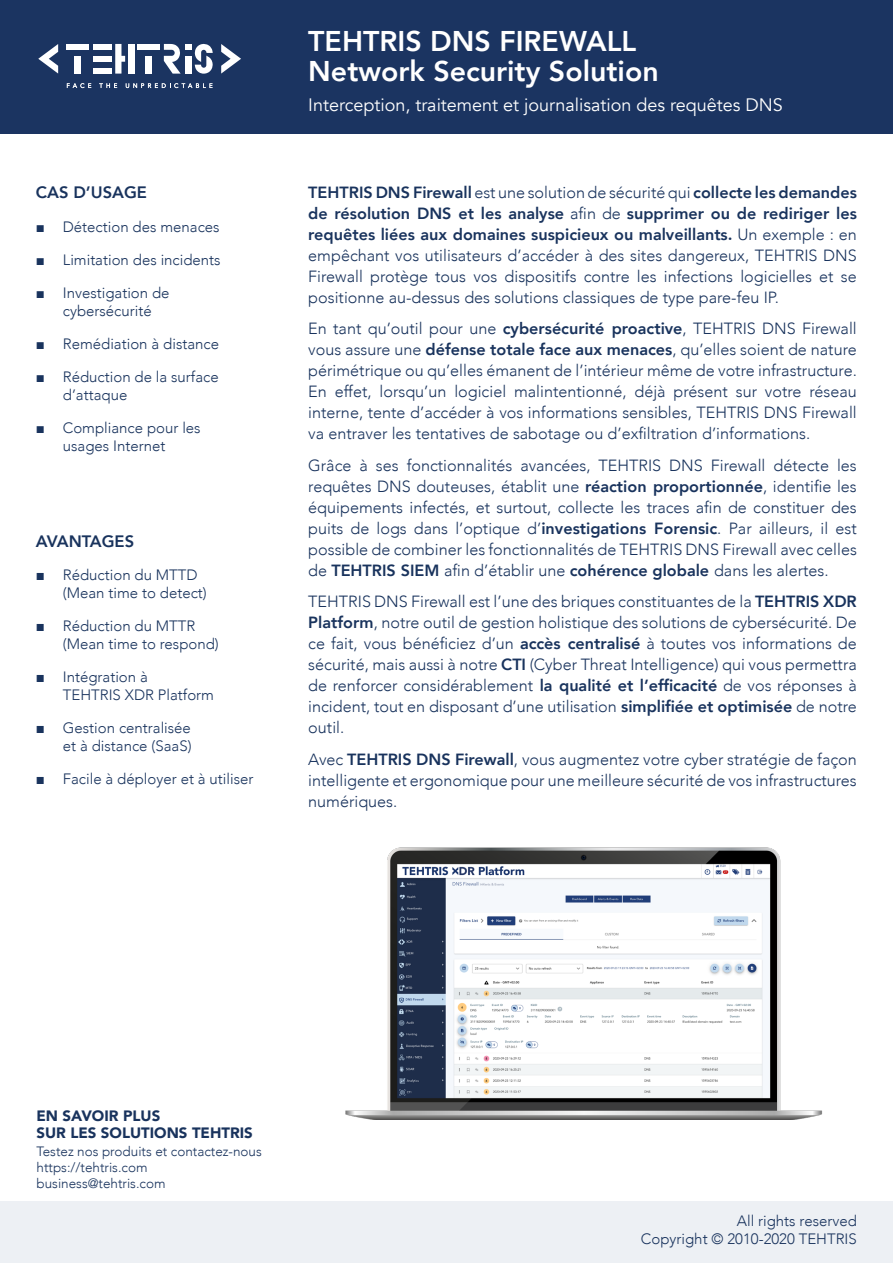
<style>
.page{position:relative;width:893px;height:1263px;background:#fff}
.page>*{position:absolute;margin:0;border:0;box-sizing:border-box;transform-origin:0 0}
.t1{font:800 28.5px "Avenir";color:#fff}
.t2{font:18px "Avenir";color:#fff}
.t3{font:800 16.5px "Avenir";color:#19335d}
.t4{font:300 16.2px/21px "Avenir";color:#19335d;text-align:justify}
.t5{font:300 15px/18px "Avenir";color:#19335d}
.t6{font:900 15px "Avenir";color:#19335d}
.t7{font:300 13.5px "Avenir";color:#19335d}
.s1{font-family:"Times New Roman";font-weight:400}
.s2{font-family:"Impact";font-weight:400}
.s3{font-weight:800}
</style>
<div class="page">
<div style="left:0;top:0;width:893px;height:134px;background:#1b3461"></div>
<svg style="left:67px;top:83px;width:24px;height:5px"></svg>
<svg style="left:99px;top:83px;width:18px;height:5px"></svg>
<svg style="left:126px;top:83px;width:87px;height:5px"></svg>
<svg style="left:38px;top:44px;width:20px;height:30px"></svg>
<svg style="left:221px;top:44px;width:20px;height:30px"></svg>
<svg style="left:115px;top:44px;width:10px;height:30px"></svg>
<div style="left:128px;top:44px;width:6px;height:30px;background:#fff"></div>
<div style="left:93px;top:44px;width:19px;height:6px;background:#fff"></div>
<div style="left:93px;top:56px;width:19px;height:6px;background:#fff"></div>
<div style="left:93px;top:68px;width:19px;height:6px;background:#fff"></div>
<div style="left:67px;top:44px;width:22px;height:6px;background:#fff"></div>
<div style="left:75px;top:56px;width:6px;height:18px;background:#fff"></div>
<div style="left:138px;top:44px;width:22px;height:6px;background:#fff"></div>
<div style="left:146px;top:56px;width:6px;height:18px;background:#fff"></div>
<svg style="left:164px;top:44px;width:49px;height:30px"></svg>
<div style="left:0;top:1201px;width:893px;height:62px;background:#edf0f4"></div>
<img style="left:345px;top:847px;width:478px;height:272px">
<p class="t3" style="left:36px;top:179px;width:113px">CAS D’USAGE</p>
<p class="t5" style="left:36px;top:217px;width:185px"><span class="s1">■</span> Détection des menaces</p>
<p class="t5" style="left:36px;top:250px;width:186px"><span class="s1">■</span> Limitation des incidents</p>
<p class="t5" style="left:63px;top:283px;width:108px;text-indent:-27px"><span class="s1">■</span> Investigation de cybersécurité</p>
<p class="t5" style="left:36px;top:334px;width:185px"><span class="s1">■</span> Remédiation à distance</p>
<p class="t5" style="left:63px;top:367px;width:157px;text-indent:-27px"><span class="s1">■</span> Réduction de la surface d’attaque</p>
<p class="t5" style="left:36px;top:418px;width:166px;text-align:center"><span class="s1">■</span> Compliance pour les usages Internet</p>
<p class="t3" style="left:36px;top:528px;width:100px">AVANTAGES</p>
<p class="t5" style="left:63px;top:566px;width:145px;text-indent:-27px"><span class="s2">■</span> Réduction du MTTD (Mean time to detect)</p>
<p class="t5" style="left:63px;top:617px;width:157px;text-indent:-27px"><span class="s2">■</span> Réduction du MTTR (Mean time to respond)</p>
<p class="t5" style="left:63px;top:668px;width:153px;text-indent:-27px"><span class="s2">■</span> Intégration à<br>TEHTRIS XDR Platform</p>
<p class="t5" style="left:36px;top:719px;width:157px;text-align:right"><span class="s2">■</span> Gestion centralisée et à distance (SaaS)</p>
<p class="t5" style="left:36px;top:770px;width:219px"><span class="s2">■</span> Facile à déployer et à utiliser</p>
<p class="t1" style="left:308px;top:19px;width:330px">TEHTRIS DNS FIREWALL</p>
<p class="t1" style="left:308px;top:49px;width:352px">Network Security Solution</p>
<p class="t2" style="left:308px;top:94px;width:476px">Interception, traitement et journalisation des requêtes DNS</p>
<p class="t4" style="left:308px;top:181px;width:550px"><span class="s3">TEHTRIS DNS Firewall</span> est une solution de sécurité qui <span class="s3">collecte les demandes de résolution DNS et les analyse</span> afin de <span class="s3">supprimer ou de rediriger les requêtes liées aux domaines suspicieux ou malveillants.</span> Un exemple : en empêchant vos utilisateurs d’accéder à des sites dangereux, TEHTRIS DNS Firewall protège tous vos dispositifs contre les infections logicielles et se positionne au-dessus des solutions classiques de type pare-feu IP.</p>
<p class="t4" style="left:308px;top:318px;width:550px">En tant qu’outil pour une <span class="s3">cybersécurité proactive</span>, TEHTRIS DNS Firewall vous assure une <span class="s3">défense totale face aux menaces</span>, qu’elles soient de nature périmétrique ou qu’elles émanent de l’intérieur même de votre infrastructure.<br>En effet, lorsqu’un logiciel malintentionné, déjà présent sur votre réseau interne, tente d’accéder à vos informations sensibles, TEHTRIS DNS Firewall va entraver les tentatives de sabotage ou d’exfiltration d’informations.</p>
<p class="t4" style="left:308px;top:454px;width:550px">Grâce à ses fonctionnalités avancées, TEHTRIS DNS Firewall détecte les requêtes DNS douteuses, établit une <span class="s3">réaction proportionnée</span>, identifie les équipements infectés, et surtout, collecte les traces afin de constituer des puits de logs dans l’optique d’<span class="s3">investigations Forensic</span>. Par ailleurs, il est possible de combiner les fonctionnalités de TEHTRIS DNS Firewall avec celles de <span class="s3">TEHTRIS SIEM</span> afin d’établir une <span class="s3">cohérence globale</span> dans les alertes.</p>
<p class="t4" style="left:308px;top:591px;width:550px">TEHTRIS DNS Firewall est l’une des briques constituantes de la <span class="s3">TEHTRIS XDR Platform</span>, notre outil de gestion holistique des solutions de cybersécurité. De ce fait, vous bénéficiez d’un <span class="s3">accès centralisé</span> à toutes vos informations de sécurité, mais aussi à notre <span class="s3">CTI</span> (Cyber Threat Intelligence) qui vous permettra de renforcer considérablement <span class="s3">la qualité et l’efficacité</span> de vos réponses à incident, tout en disposant d’une utilisation <span class="s3">simplifiée et optimisée</span> de notre outil.</p>
<p class="t4" style="left:308px;top:748px;width:550px">Avec <span class="s3">TEHTRIS DNS Firewall</span>, vous augmentez votre cyber stratégie de façon intelligente et ergonomique pour une meilleure sécurité de vos infrastructures numériques.</p>
<p class="t6" style="left:36px;top:1103px;width:125px">EN SAVOIR PLUS</p>
<p class="t6" style="left:36px;top:1120px;width:218px">SUR LES SOLUTIONS TEHTRIS</p>
<p class="t7" style="left:36px;top:1143px;width:227px">Testez nos produits et contactez-nous</p>
<p class="t7" style="left:36px;top:1159px;width:113px">https://tehtris.com</p>
<p class="t7" style="left:36px;top:1176px;width:131px">business@tehtris.com</p>
<p class="t5" style="left:737px;top:1212px;width:122px">All rights reserved</p>
<p class="t5" style="left:641px;top:1230px;width:217px">Copyright © 2010-2020 TEHTRIS</p>
</div>
